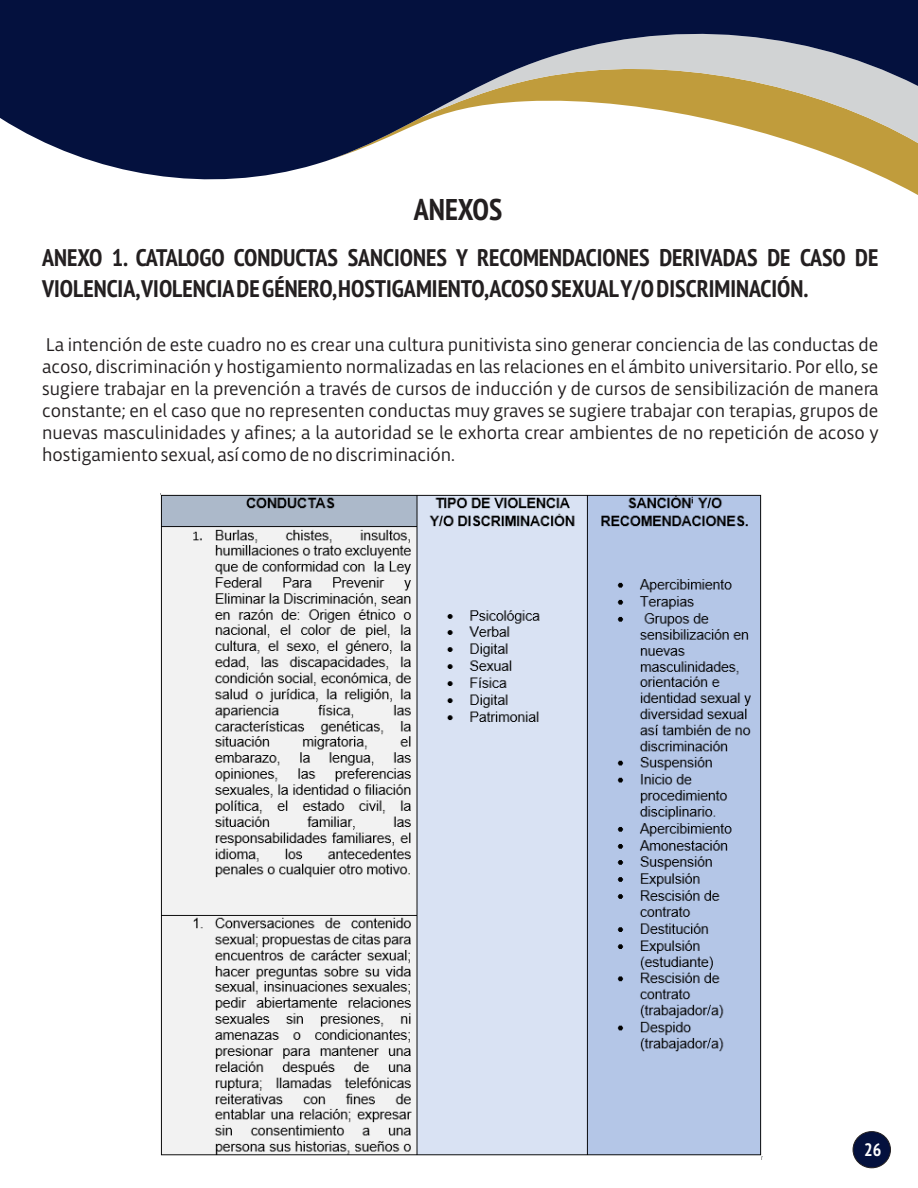
<style>
.page{position:relative;width:918px;height:1188px;background:#fff}
.page>*{position:absolute;margin:0;border:0;box-sizing:border-box;transform-origin:0 0}
.t1{font:700 condensed 30px "PT Sans";color:#231f20}
.t2{font:700 condensed 24px/31px "PT Sans";color:#231f20}
.t3{font:18px/21.9px "Tipperarye Text W01";color:#231f20;text-align:justify}
.t4{font:700 condensed 18px "PT Sans";color:#fff}
</style>
<div class="page">
<svg style="left:0;top:0;width:918px;height:195px;fill:#04113e"></svg>
<img style="left:160px;top:493px;width:603px;height:667px">
<div style="left:853px;top:1131px;width:38px;height:37px;background:#04113e;border:1px solid #231f20;border-radius:50%"></div>
<h1 class="t1" style="left:414px;top:197px;width:90px">ANEXOS</h1>
<h2 class="t2" style="left:42px;top:244px;width:838px">ANEXO 1. CATALOGO CONDUCTAS SANCIONES Y RECOMENDACIONES DERIVADAS DE CASO DE<br>VIOLENCIA,VIOLENCIADE GÉNERO,HOSTIGAMIENTO,ACOSOSEXUALY/ODISCRIMINACIÓN.</h2>
<p class="t3" style="left:42px;top:334px;width:838px">La intención de este cuadro no es crear una cultura punitivista sino generar conciencia de las conductas de acoso, discriminación y hostigamiento normalizadas en las relaciones en el ámbito universitario. Por ello, se sugiere trabajar en la prevención a través de cursos de inducción y de cursos de sensibilización de manera constante; en el caso que no representen conductas muy graves se sugiere trabajar con terapias, grupos de nuevas masculinidades y afines; a la autoridad se le exhorta crear ambientes de no repetición de acoso y hostigamiento sexual, así como de no discriminación.</p>
<p class="t4" style="left:864px;top:1143px;width:19px">26</p>
</div>
